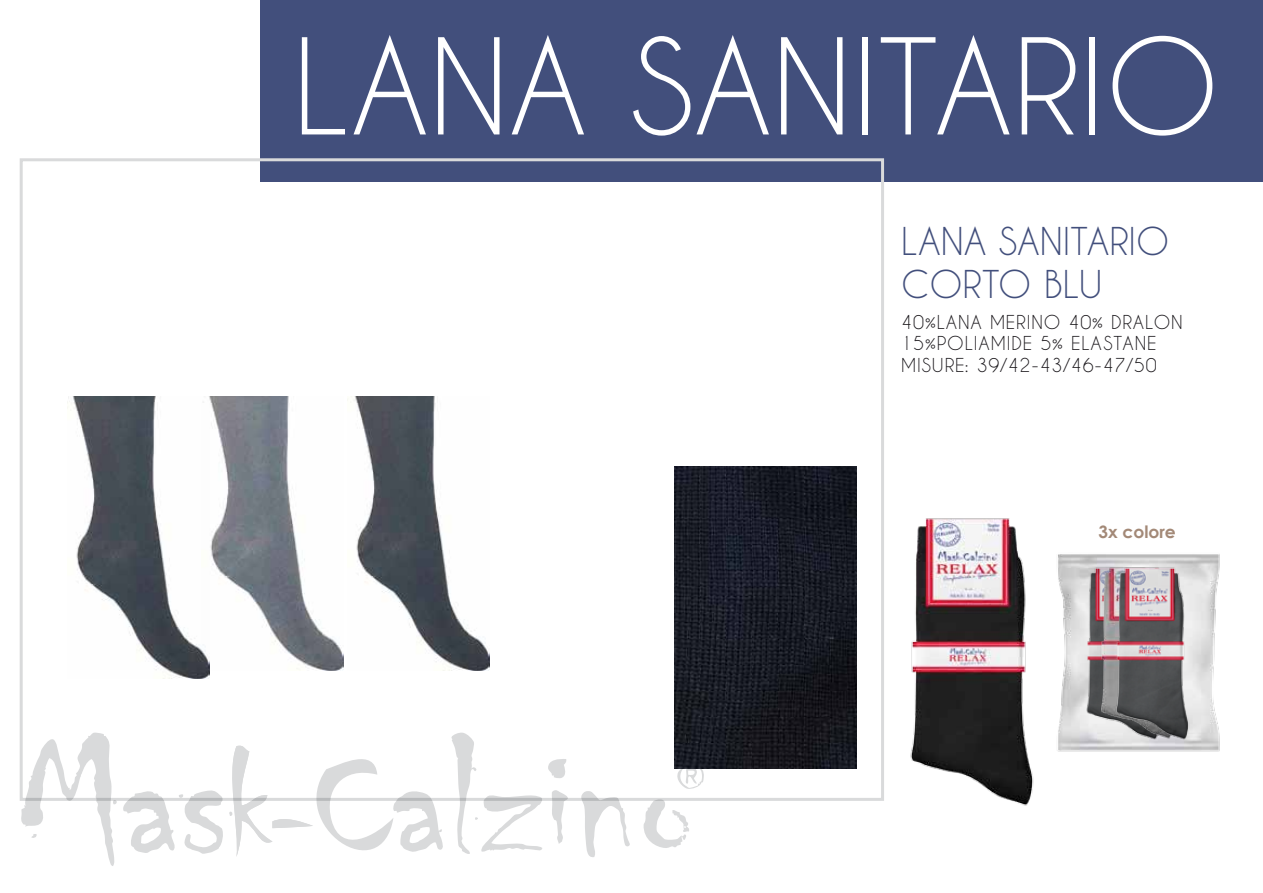
<style>
.page{position:relative;width:1263px;height:893px;background:#fff}
.page>*{position:absolute;margin:0;border:0;box-sizing:border-box;transform-origin:0 0}
.t1{font:124.5px "Caviar Dreams";color:#fff}
.t2{font:36px/43.2px "Caviar Dreams";color:#424f7c}
.t3{font:18px/21.6px "Caviar Dreams";letter-spacing:.05em;color:#1a171b}
.t4{font:700 17.1px "Century Gothic";color:#a38977}
</style>
<div class="page">
<div style="left:260px;top:0;width:1003px;height:181px;background:#424f7c"></div>
<svg style="left:674px;top:762px;width:30px;height:27px"></svg>
<svg style="left:578px;top:791px;width:54px;height:66px"></svg>
<svg style="left:451px;top:733px;width:117px;height:121px"></svg>
<svg style="left:643px;top:798px;width:47px;height:50px"></svg>
<svg style="left:21px;top:733px;width:423px;height:133px"></svg>
<img style="left:675px;top:466px;width:182px;height:302px">
<img style="left:68px;top:396px;width:142px;height:282px">
<img style="left:347px;top:396px;width:142px;height:275px">
<img style="left:202px;top:396px;width:141px;height:275px">
<img style="left:910px;top:518px;width:124px;height:288px">
<img style="left:1005px;top:532px;width:29px;height:236px">
<img style="left:1020px;top:533px;width:14px;height:234px">
<img style="left:1057px;top:554px;width:163px;height:198px">
<h1 class="t1" style="left:293px;top:13px;width:929px">LANA SANITARIO</h1>
<h2 class="t2" style="left:901px;top:219px;width:269px">LANA SANITARIO<br>CORTO BLU</h2>
<p class="t3" style="left:901px;top:311px;width:283px">40%LANA MERINO 40% DRALON<br>15%POLIAMIDE 5% ELASTANE<br>MISURE: 39/42-43/46-47/50</p>
<p class="t4" style="left:1098px;top:521px;width:79px">3x colore</p>
</div>
